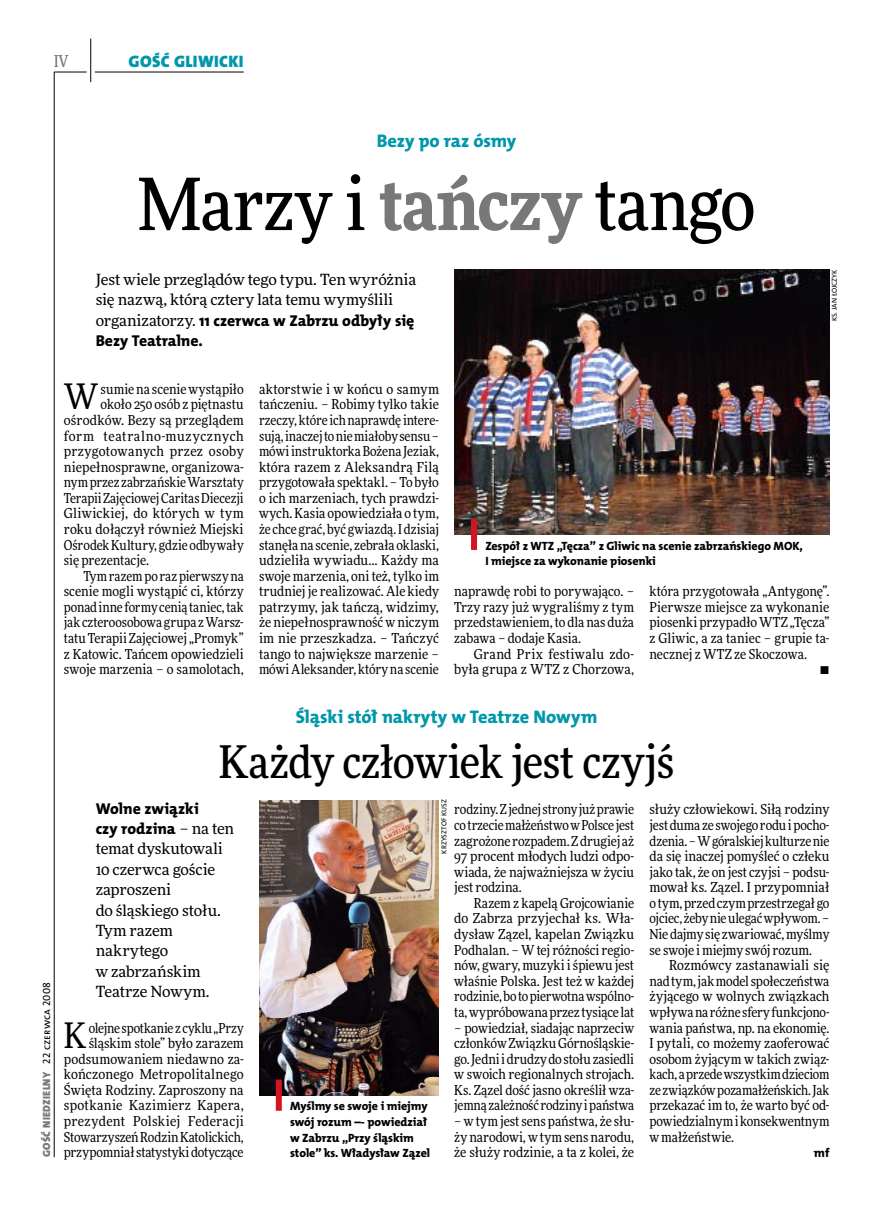
<style>
.page{position:relative;width:872px;height:1221px;background:#fff}
.page>*{position:absolute;margin:0;border:0;box-sizing:border-box;transform-origin:0 0}
.t1{font:500 72px "Freeday Narrow";letter-spacing:-.015em;color:#000}
.t2{font:500 45px "Freeday Narrow";letter-spacing:-.01em;color:#000}
.t3{font:35.25px "Freeday Narrow News";color:#000}
.t4{font:18.3px "The Mix HP8 Ex Bld";letter-spacing:-.005em;color:#0097aa}
.t5{font:16.65px "The Mix HP9 Blk";letter-spacing:.02em;color:#0097aa}
.t6{font:500 16.5px "Freeday Narrow";color:#787779;scale:.9 1}
.t7{font:15.75px/20.4px "The Mix HP8 Ex Bld";color:#000}
.t8{font:15.45px/20.4px "Freeday News";letter-spacing:-.01em;color:#000}
.t9{font:13.8px/15.6px "Freeday Narrow News";color:#000;text-align:justify}
.t10{font:13.8px "Freeday Narrow News";letter-spacing:.02em;color:#000}
.t11{font:13.8px "Freeday Narrow News";letter-spacing:.045em;color:#000}
.t12{font:12.45px "The Mix HP8 Ex Bld";color:#000}
.t13{font:12px/15.6px "The Mix HP8 Ex Bld";letter-spacing:-.005em;color:#000}
.t14{font:10.5px "The Mix HP9 Blk";letter-spacing:.025em;color:#787779}
.t15{font:7.2px "The Mix HP5 Plain";letter-spacing:-.005em;color:#000}
.s1{font-weight:900;color:#787779}
.s2{font-family:"Freeday News";font-size:15.45px}
.s3{font-family:"The Mix HP5 Plain";color:#000}
</style>
<div class="page">
<hr style="left:54px;top:72px;width:1px;height:1085px;background:#000">
<hr style="left:90px;top:39px;width:1px;height:43px;background:#000">
<hr style="left:54px;top:72px;width:33px;height:1px;background:#000">
<hr style="left:95px;top:72px;width:149px;height:1px;background:#000">
<img style="left:259px;top:800px;width:180px;height:295px">
<img style="left:454px;top:269px;width:375px;height:265px">
<div style="left:471px;top:518px;width:6px;height:32px;background:#d4151f"></div>
<div style="left:276px;top:1079px;width:6px;height:31px;background:#d4151f"></div>
<p class="t6" style="left:54px;top:50px;width:17px">IV</p>
<p class="t5" style="left:129px;top:50px;width:116px">GOŚĆ GLIWICKI</p>
<h3 class="t4" style="left:377px;top:129px;width:141px">Bezy po raz ósmy</h3>
<h1 class="t1" style="left:138px;top:159px;width:619px">Marzy i <span class="s1">tańczy</span> tango</h1>
<p class="t8" style="left:96px;top:269px;width:322px">Jest wiele przeglądów tego typu. Ten wyróżnia się nazwą, którą cztery lata temu wymyślili</p>
<p class="t7" style="left:96px;top:310px;width:320px"><span class="s2">organizatorzy.</span> 11 czerwca w Zabrzu odbyły się<br>Bezy Teatralne.</p>
<p class="t15" style="left:830px;top:321px;width:53px;rotate:-90deg">Ks. Jan Łojczyk</p>
<h3 class="t3" style="left:64px;top:375px;width:36px">W</h3>
<p class="t9" style="left:101px;top:381px;width:145px">sumie na scenie wystąpiło</p>
<p class="t9" style="left:101px;top:396px;width:145px">około 250 osób z piętnastu</p>
<p class="t9" style="left:64px;top:412px;width:181px">ośrodków. Bezy są przeglądem</p>
<p class="t11" style="left:64px;top:427px;width:181px">form teatralno-muzycznych</p>
<p class="t10" style="left:64px;top:442px;width:181px">przygotowanych przez osoby</p>
<p class="t9" style="left:64px;top:459px;width:181px">niepełnosprawne, organizowa-</p>
<p class="t9" style="left:64px;top:474px;width:181px">nym przez zabrzańskie Warsztaty</p>
<p class="t9" style="left:64px;top:490px;width:181px">Terapii Zajęciowej Caritas Diecezji</p>
<p class="t10" style="left:64px;top:505px;width:181px">Gliwickiej, do których w tym</p>
<p class="t9" style="left:64px;top:521px;width:181px">roku dołączył również Miejski</p>
<p class="t9" style="left:64px;top:536px;width:181px">Ośrodek Kultury, gdzie odbywały</p>
<p class="t9" style="left:64px;top:552px;width:87px">się prezentacje.</p>
<p class="t9" style="left:83px;top:568px;width:162px">Tym razem po raz pierwszy na</p>
<p class="t9" style="left:64px;top:583px;width:181px">scenie mogli wystąpić ci, którzy</p>
<p class="t9" style="left:64px;top:599px;width:181px">ponad inne formy cenią taniec, tak</p>
<p class="t9" style="left:64px;top:614px;width:181px">jak czteroosobowa grupa zWarsz-</p>
<p class="t9" style="left:64px;top:630px;width:181px">tatu Terapii Zajęciowej „Promyk”</p>
<p class="t9" style="left:64px;top:645px;width:181px">z Katowic. Tańcem opowiedzieli</p>
<p class="t9" style="left:64px;top:661px;width:181px">swoje marzenia – o samolotach,</p>
<p class="t9" style="left:259px;top:381px;width:181px">aktorstwie i w końcu o samym tańczeniu. – Robimy tylko takie rzeczy, które ich naprawdę intere&shy;sują, inaczej to nie miałoby sensu – mówi instruktorka Bożena Jeziak, która razem z Aleksandrą Filą przygotowała spektakl. – To było o ich marzeniach, tych prawdzi&shy;wych. Kasia opowiedziała o tym, że chce grać, być gwiazdą. I dzisiaj stanęła na scenie, zebrała oklaski, udzieliła wywiadu… Każdy ma swoje marzenia, oni też, tylko im trudniej je realizować. Ale kiedy patrzymy, jak tańczą, widzimy, że niepełnosprawność w niczym im nie przeszkadza. – Tańczyć tango to największe marzenie – mówi Aleksander, który na scenie</p>
<p class="t13" style="left:485px;top:538px;width:319px">Zespół z WTZ „Tęcza” z Gliwic na scenie zabrzańskiego MOK,<br>I miejsce za wykonanie piosenki</p>
<p class="t9" style="left:454px;top:583px;width:181px">naprawdę robi to porywająco. – Trzy razy już wygraliśmy z tym przedstawieniem, to dla nas duża zabawa – dodaje Kasia.</p>
<p class="t9" style="left:454px;top:645px;width:181px;text-align:right">Grand Prix festiwalu zdo&shy;była grupa z WTZ z Chorzowa,</p>
<p class="t9" style="left:649px;top:583px;width:181px">która przygotowała „Antygonę”.</p>
<p class="t9" style="left:649px;top:599px;width:181px">Pierwsze miejsce za wykonanie</p>
<p class="t9" style="left:649px;top:614px;width:181px">piosenki przypadło WTZ „Tęcza”</p>
<p class="t9" style="left:649px;top:630px;width:181px">z Gliwic, a za taniec – grupie ta-</p>
<p class="t9" style="left:649px;top:645px;width:159px">necznej z WTZ ze Skoczowa.</p>
<p class="t9" style="left:819px;top:661px;width:11px">•</p>
<p class="t14" style="left:40px;top:1156px;width:176px;rotate:-90deg">GOŚĆ NIEDZIELNY <span class="s3">22 czerwca 2008</span></p>
<h3 class="t4" style="left:296px;top:705px;width:302px">Śląski stół nakryty w Teatrze Nowym</h3>
<h2 class="t2" style="left:219px;top:733px;width:457px">Każdy człowiek jest czyjś</h2>
<p class="t7" style="left:96px;top:798px;width:140px">Wolne związki<br>czy rodzina <span class="s2">– na ten</span></p>
<p class="t8" style="left:96px;top:838px;width:129px">temat dyskutowali<br>10 czerwca goście zaproszeni<br>do śląskiego stołu.<br>Tym razem nakrytego<br>w zabrzańskim<br>Teatrze Nowym.</p>
<p class="t9" style="left:64px;top:1019px;width:181px;text-align:right">olejne spotkanie z cyklu „Przy śląskim stole” było zarazem podsumowaniem niedawno za&shy;kończonego Metropolitalnego<br>Święta Rodziny. Zaproszony na spotkanie Kazimierz Kapera, prezydent Polskiej Federacji<br>Stowarzyszeń Rodzin Katolickich, przypomniał statystyki dotyczące</p>
<h3 class="t3" style="left:64px;top:1013px;width:24px">K</h3>
<p class="t13" style="left:290px;top:1098px;width:142px">Myślmy se swoje i miejmy swój rozum –- powiedział w Zabrzu „Przy śląskim stole” ks. Władysław Zązel</p>
<p class="t15" style="left:439px;top:853px;width:56px;rotate:-90deg">Krzysztof Kusz</p>
<p class="t9" style="left:454px;top:801px;width:181px">rodziny. Zjednej strony już prawie co trzecie małżeństwo wPolsce jest zagrożone rozpadem. Zdrugiej aż 97 procent młodych ludzi odpo&shy;wiada, że najważniejsza w życiu jest rodzina.</p>
<p class="t9" style="left:454px;top:895px;width:181px;text-indent:20px">Razem z kapelą Grojcowianie do Zabrza przyjechał ks. Wła&shy;dysław Zązel, kapelan Związku Podhalan. – W tej różności regio&shy;nów, gwary, muzyki i śpiewu jest właśnie Polska. Jest też w każdej rodzinie, bo to pierwotna wspólno&shy;ta, wypróbowana przez tysiące lat</p>
<p class="t9" style="left:454px;top:1019px;width:181px">– powiedział, siadając naprzeciw członków Związku Górnośląskie&shy;go. Jedni idrudzy do stołu zasiedli w swoich regionalnych strojach.<br>Ks. Zązel dość jasno określił wza&shy;jemną zależność rodziny ipaństwa</p>
<p class="t9" style="left:454px;top:1112px;width:181px">– w tym jest sens państwa, że słu&shy;ży narodowi, w tym sens narodu, że służy rodzinie, a ta z kolei, że</p>
<p class="t9" style="left:649px;top:801px;width:181px">służy człowiekowi. Siłą rodziny jest duma ze swojego rodu ipocho&shy;dzenia. – Wgóralskiej kulturze nie da się inaczej pomyśleć o człeku jako tak, że on jest czyjsi – podsu&shy;mował ks. Zązel. I przypomniał otym, przed czym przestrzegał go ojciec, żeby nie ulegać wpływom. – Nie dajmy się zwariować, myślmy se swoje i miejmy swój rozum.</p>
<p class="t9" style="left:649px;top:957px;width:181px;text-indent:20px">Rozmówcy zastanawiali się nad tym, jak model społeczeństwa żyjącego w wolnych związkach wpływa na różne sfery funkcjono&shy;wania państwa, np. na ekonomię.<br>I pytali, co możemy zaoferować osobom żyjącym w takich związ&shy;kach, aprzede wszystkim dzieciom ze związków pozamałżeńskich. Jak przekazać im to, że warto być od&shy;powiedzialnym ikonsekwentnym wmałżeństwie.</p>
<p class="t12" style="left:814px;top:1144px;width:17px">mf</p>
</div>
